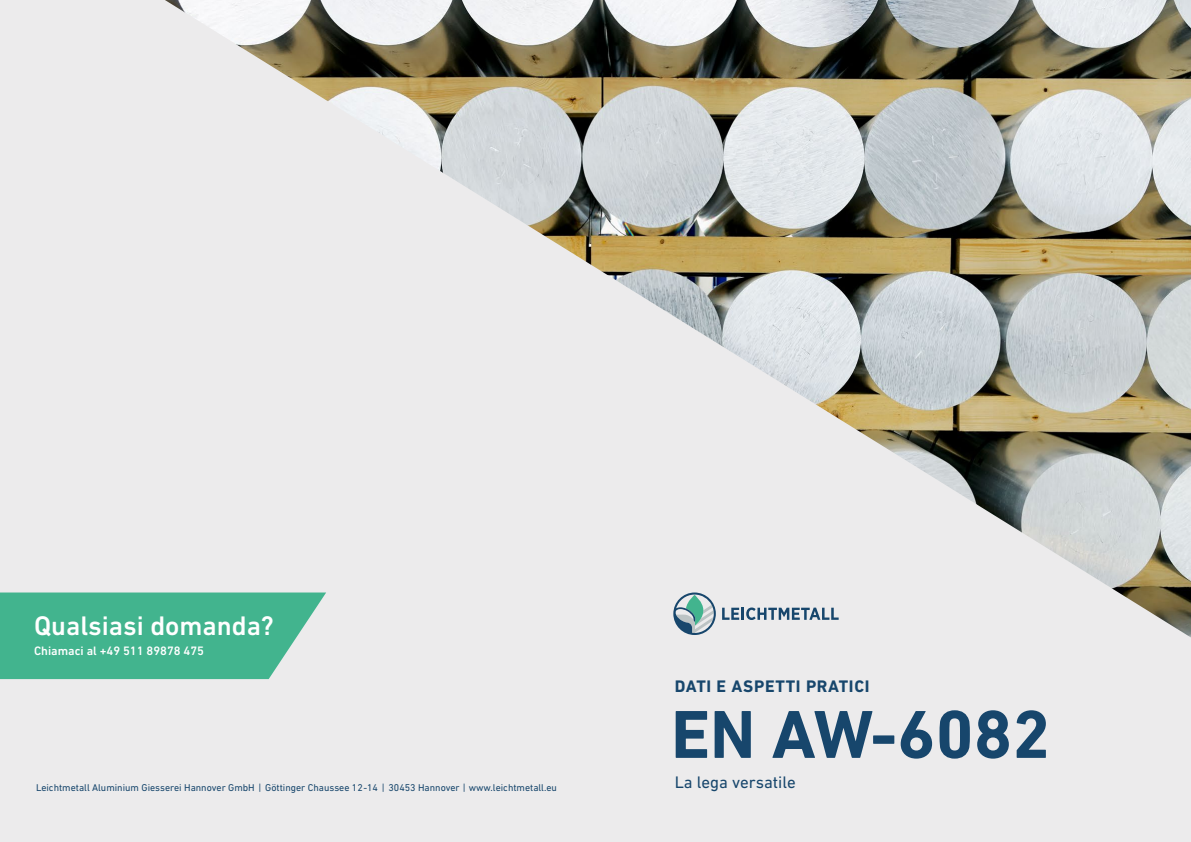
<style>
.page{position:relative;width:1191px;height:842px;background:#fff}
.page>*{position:absolute;margin:0;border:0;box-sizing:border-box;transform-origin:0 0}
.t1{font:700 68.9px "DIN Next LT Pro";color:#17466c}
.t2{font:500 27.3px "DIN Next LT Pro";color:#fff}
.t3{font:700 17px "DIN Next LT Pro";letter-spacing:.04em;color:#17466c}
.t4{font:17px "DIN Next LT Pro";color:#17466c}
.t5{font:500 12.4px "DIN Next LT Pro";color:#fff}
.t6{font:10px "DIN Next LT Pro";color:#17466c}
</style>
<div class="page">
<div style="left:595px;top:0;width:596px;height:842px;background:#ecebec"></div>
<div style="left:0;top:0;width:595px;height:842px;background:#ecebec"></div>
<img style="left:165px;top:0;width:1026px;height:637px">
<svg style="left:722px;top:607px;width:116px;height:13px"></svg>
<svg style="left:673px;top:592px;width:43px;height:43px"></svg>
<svg style="left:0;top:592px;width:326px;height:87px;background:#51b996"></svg>
<h2 class="t2" style="left:34px;top:610px;width:241px">Qualsiasi domanda?</h2>
<p class="t5" style="left:34px;top:643px;width:171px">Chiamaci al +49 511 89878 475</p>
<h3 class="t3" style="left:675px;top:676px;width:196px">DATI E ASPETTI PRATICI</h3>
<h1 class="t1" style="left:671px;top:694px;width:381px">EN AW-6082</h1>
<p class="t6" style="left:36px;top:781px;width:522px">Leichtmetall Aluminium Giesserei Hannover GmbH | Göttinger Chaussee 12-14 | 30453 Hannover | www.leichtmetall.eu</p>
<h3 class="t4" style="left:675px;top:773px;width:123px">La lega versatile</h3>
</div>
